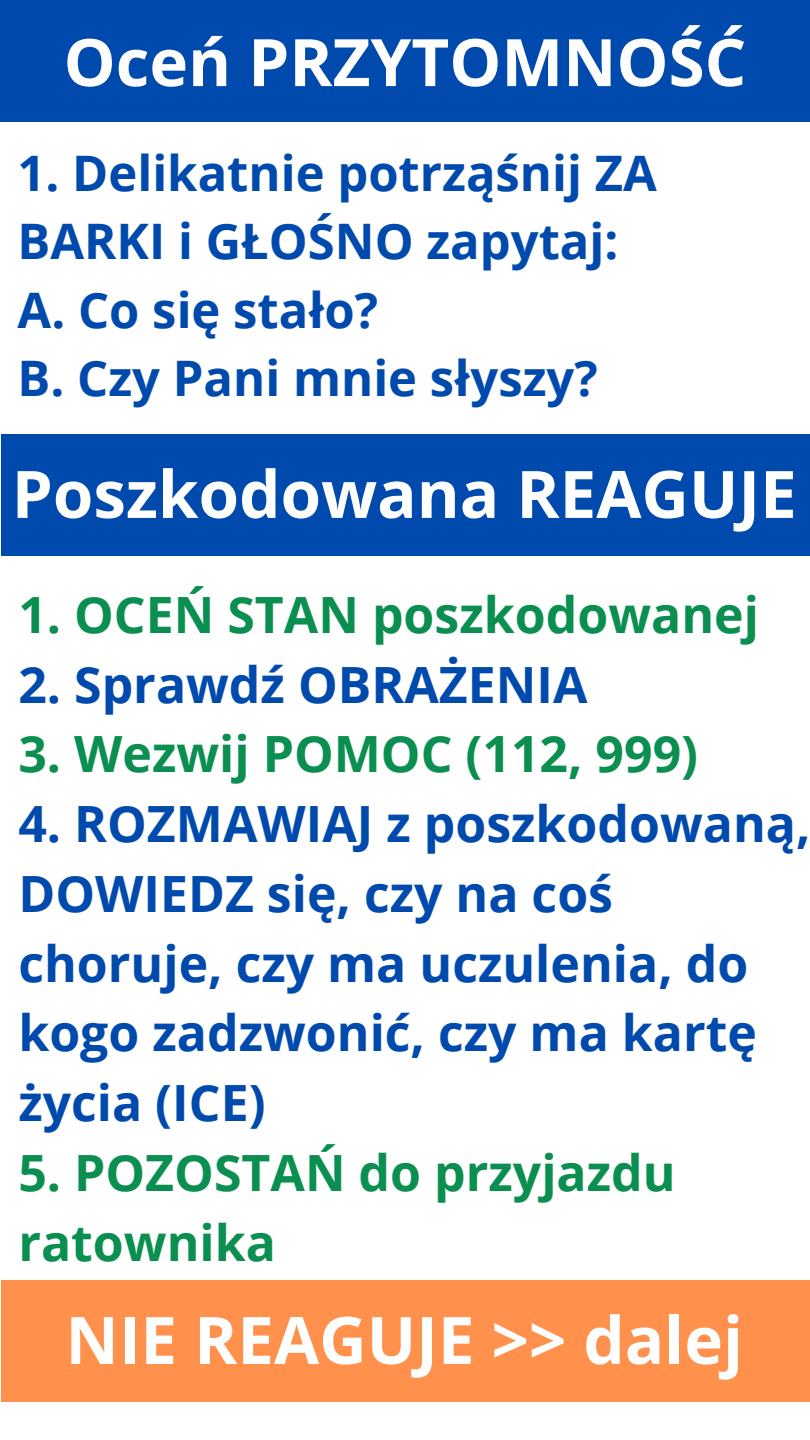
<style>
.page{position:relative;width:810px;height:1440px;background:#fff}
.page>*{position:absolute;margin:0;border:0;box-sizing:border-box;transform-origin:0 0}
.t1{font:700 65.5px "Open Sans";color:#fff}
.t2{font:700 50px/69.8px "Open Sans";color:#004aad}
.t3{font:700 50px/69.8px "Open Sans";color:#0b8f50}
.t4{font:700 49px/68.3px "Open Sans";color:#004aad}
</style>
<div class="page">
<div style="left:0;top:0;width:810px;height:121px;background:#004aad"></div>
<div style="left:1px;top:434px;width:809px;height:122px;background:#004aad"></div>
<div style="left:1px;top:1280px;width:809px;height:122px;background:#ff914d"></div>
<h1 class="t1" style="left:64px;top:16px;width:684px">Oceń PRZYTOMNOŚĆ</h1>
<h1 class="t4" style="left:18px;top:138px;width:641px">1. Delikatnie potrząśnij ZA<br>BARKI i GŁOŚNO zapytaj:</h1>
<p class="t4" style="left:18px;top:274px;width:362px">A. Co się stało?</p>
<p class="t4" style="left:18px;top:343px;width:582px">B. Czy Pani mnie słyszy?</p>
<p class="t1" style="left:12px;top:448px;width:787px">Poszkodowana REAGUJE</p>
<p class="t3" style="left:18px;top:578px;width:742px">1. OCEŃ STAN poszkodowanej</p>
<h1 class="t2" style="left:18px;top:648px;width:571px">2. Sprawdź OBRAŻENIA</h1>
<p class="t3" style="left:18px;top:718px;width:681px">3. Wezwij POMOC (112, 999)</p>
<p class="t2" style="left:18px;top:788px;width:794px">4. ROZMAWIAJ z poszkodowaną,<br>DOWIEDZ się, czy na coś choruje, czy ma uczulenia, do kogo zadzwonić, czy ma kartę życia (ICE)</p>
<p class="t3" style="left:18px;top:1136px;width:659px">5. POZOSTAŃ do przyjazdu ratownika</p>
<p class="t1" style="left:65px;top:1294px;width:679px">NIE REAGUJE &gt;&gt; dalej</p>
</div>
